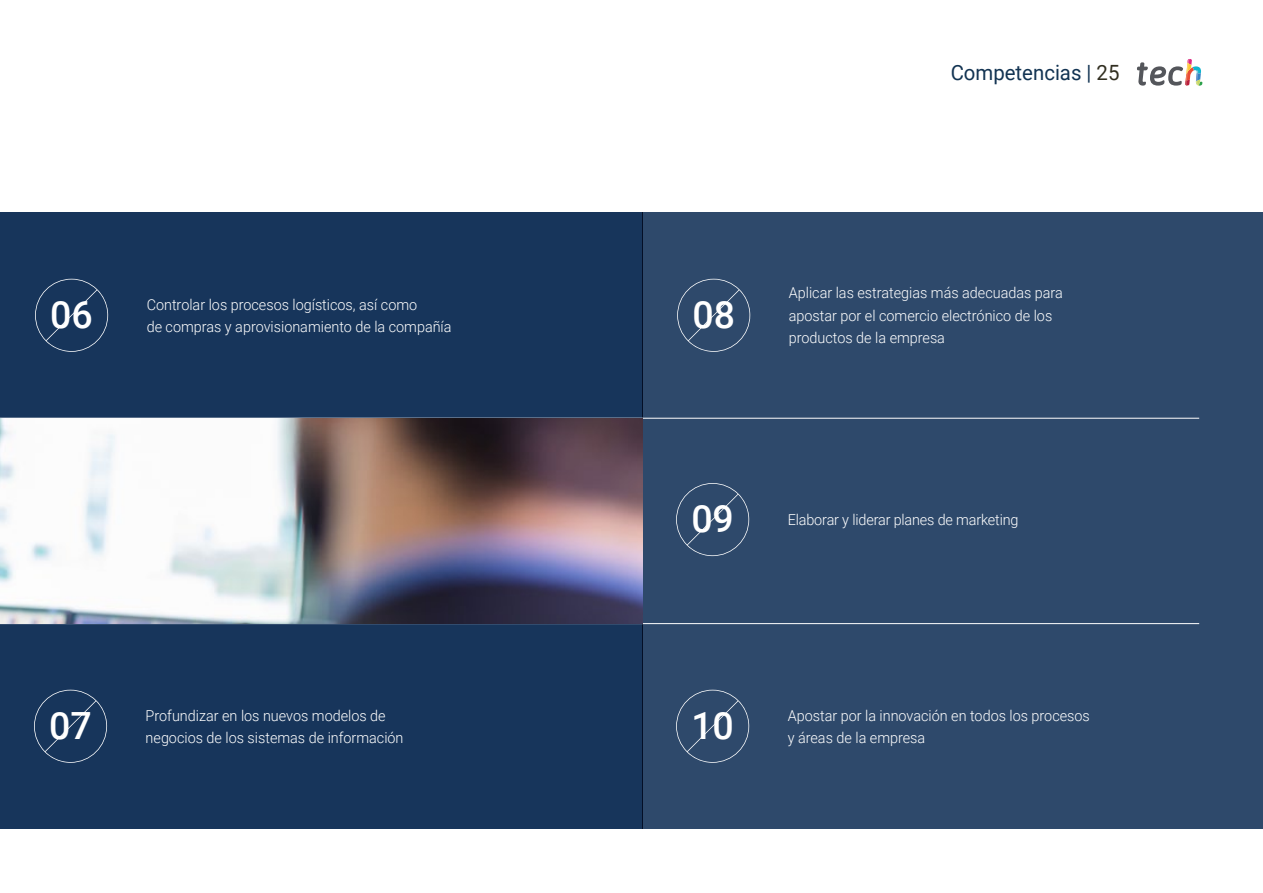
<style>
.page{position:relative;width:1263px;height:893px;background:#fff}
.page>*{position:absolute;margin:0;border:0;box-sizing:border-box;transform-origin:0 0}
.t1{font:500 37.5px "Roboto";color:#fff}
.t2{font:21px "Roboto";color:#123352}
.t3{font:300 15px/22.5px "Roboto";color:#fff;scale:.96 1}
.s1{color:#312e20}
</style>
<div class="page">
<div style="left:0;top:213px;width:642px;height:616px;background:#17355b"></div>
<div style="left:642px;top:213px;width:621px;height:616px;background:#2e496b"></div>
<svg style="left:35px;top:279px;width:73px;height:73px"></svg>
<svg style="left:677px;top:279px;width:73px;height:73px"></svg>
<svg style="left:34px;top:690px;width:73px;height:73px"></svg>
<svg style="left:676px;top:483px;width:73px;height:73px"></svg>
<svg style="left:676px;top:690px;width:73px;height:73px"></svg>
<hr style="left:0;top:418px;width:1199px;height:1px;background:#fff">
<hr style="left:0;top:623px;width:1199px;height:1px;background:#fff">
<img style="left:0;top:418px;width:642px;height:205px">
<svg style="left:1137px;top:59px;width:65px;height:27px"></svg>
<h2 class="t2" style="left:951px;top:57px;width:170px">Competencias | <span class="s1">25</span></h2>
<p class="t3" style="left:147px;top:292px;width:319px">Controlar los procesos logísticos, así como<br>de compras y aprovisionamiento de la compañía</p>
<p class="t3" style="left:789px;top:281px;width:287px">Aplicar las estrategias más adecuadas para apostar por el comercio electrónico de los productos de la empresa</p>
<h1 class="t1" style="left:50px;top:288px;width:44px">06</h1>
<h1 class="t1" style="left:692px;top:288px;width:44px">08</h1>
<h1 class="t1" style="left:49px;top:699px;width:44px">07</h1>
<p class="t3" style="left:146px;top:703px;width:270px">Profundizar en los nuevos modelos de negocios de los sistemas de información</p>
<h1 class="t1" style="left:691px;top:493px;width:44px">09</h1>
<p class="t3" style="left:788px;top:508px;width:242px">Elaborar y liderar planes de marketing</p>
<h1 class="t1" style="left:691px;top:699px;width:44px">10</h1>
<p class="t3" style="left:788px;top:703px;width:316px">Apostar por la innovación en todos los procesos</p>
<p class="t3" style="left:788px;top:726px;width:145px">y áreas de la empresa</p>
</div>
